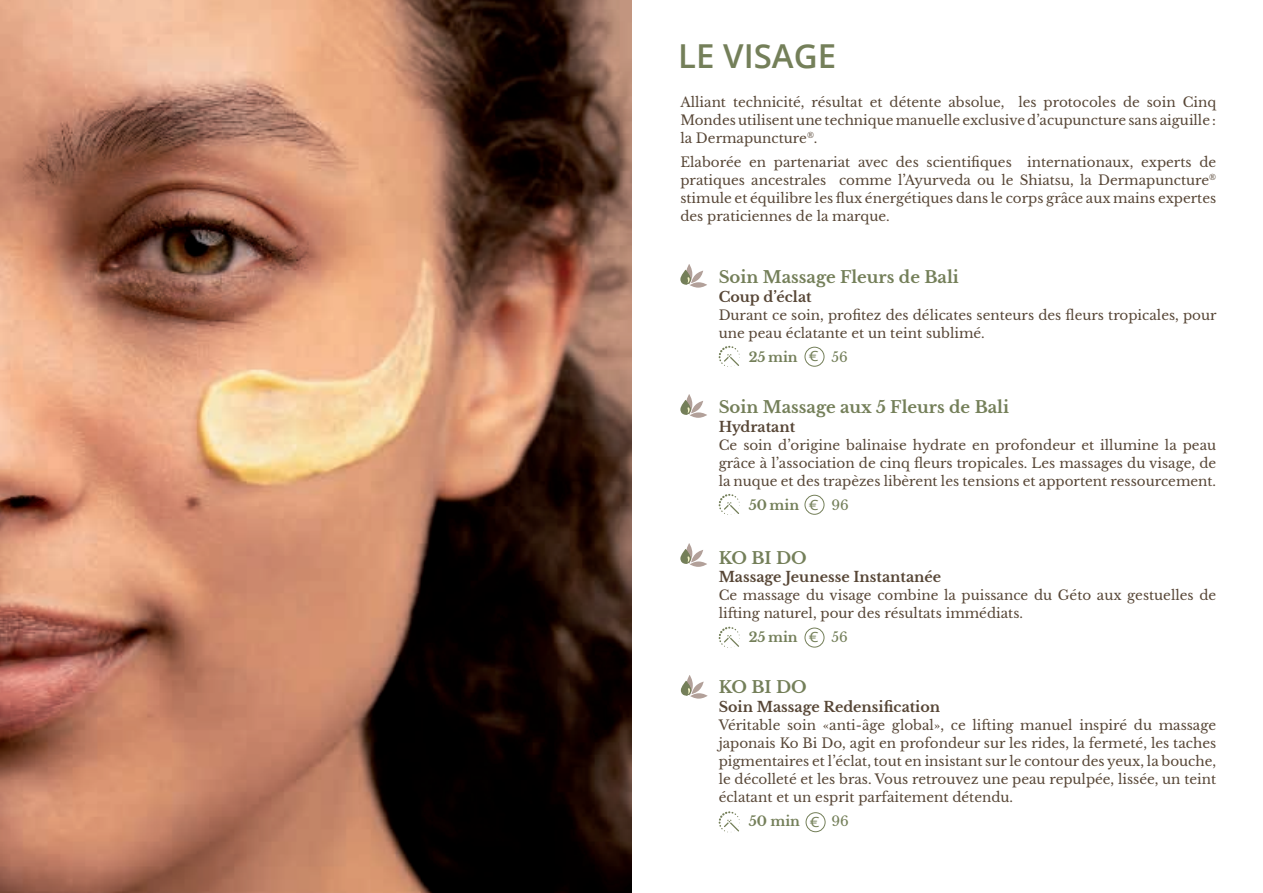
<style>
.page{position:relative;width:1263px;height:893px;background:#fff}
.page>*{position:absolute;margin:0;border:0;box-sizing:border-box;transform-origin:0 0}
.t1{font:600 33px "Open Sans";color:#747f59}
.t2{font:700 16.5px "Libre Baskerville";color:#747f59}
.t3{font:700 14.25px "Libre Baskerville";color:#574636}
.t4{font:13.95px "Open Sans";color:#747f59;scale:1.2 1}
.t5{font:13.5px/18px "Libre Baskerville";color:#574636;text-align:justify}
.t6{font:700 13.5px "Libre Baskerville";color:#747f59}
.t7{font:13.5px "Libre Baskerville";color:#747f59}
</style>
<div class="page">
<img style="left:0;top:0;width:631px;height:893px">
<svg style="left:719px;top:346px;width:21px;height:21px"></svg>
<div style="left:805px;top:347px;width:19px;height:19px;border:1px solid #747f59;border-radius:50%"></div>
<svg style="left:686px;top:264px;width:6px;height:20px"></svg>
<svg style="left:690px;top:282px;width:17px;height:6px"></svg>
<svg style="left:680px;top:270px;width:11px;height:15px"></svg>
<svg style="left:685px;top:270px;width:18px;height:15px"></svg>
<svg style="left:686px;top:394px;width:6px;height:21px"></svg>
<svg style="left:690px;top:412px;width:17px;height:6px"></svg>
<svg style="left:680px;top:400px;width:11px;height:15px"></svg>
<svg style="left:685px;top:400px;width:18px;height:15px"></svg>
<svg style="left:686px;top:543px;width:6px;height:21px"></svg>
<svg style="left:690px;top:561px;width:17px;height:6px"></svg>
<svg style="left:680px;top:549px;width:11px;height:15px"></svg>
<svg style="left:685px;top:549px;width:18px;height:15px"></svg>
<svg style="left:686px;top:675px;width:7px;height:20px"></svg>
<svg style="left:690px;top:693px;width:18px;height:6px"></svg>
<svg style="left:681px;top:681px;width:10px;height:15px"></svg>
<svg style="left:686px;top:681px;width:18px;height:15px"></svg>
<svg style="left:719px;top:494px;width:21px;height:21px"></svg>
<div style="left:805px;top:495px;width:19px;height:19px;border:1px solid #747f59;border-radius:50%"></div>
<svg style="left:719px;top:627px;width:21px;height:21px"></svg>
<div style="left:805px;top:628px;width:19px;height:19px;border:1px solid #747f59;border-radius:50%"></div>
<svg style="left:719px;top:811px;width:21px;height:22px"></svg>
<div style="left:806px;top:812px;width:19px;height:20px;border:1px solid #747f59;border-radius:50%"></div>
<h1 class="t1" style="left:678px;top:33px;width:159px">LE VISAGE</h1>
<p class="t5" style="left:680px;top:93px;width:537px">Alliant technicité, résultat et détente absolue, les protocoles de soin Cinq Mondes utilisent une technique manuelle exclusive d’acupuncture sans aiguille : la Dermapuncture<sup>®</sup>.</p>
<p class="t5" style="left:680px;top:153px;width:537px">Elaborée en partenariat avec des scientifiques internationaux, experts de pratiques ancestrales comme l’Ayurveda ou le Shiatsu, la Dermapuncture<sup>® </sup>stimule et équilibre les flux énergétiques dans le corps grâce aux mains expertes des praticiennes de la marque.</p>
<p class="t2" style="left:719px;top:267px;width:242px">Soin Massage Fleurs de Bali</p>
<p class="t3" style="left:719px;top:288px;width:94px">Coup d’éclat</p>
<p class="t5" style="left:719px;top:306px;width:499px">Durant ce soin, profitez des délicates senteurs des fleurs tropicales, pour une peau éclatante et un teint sublimé.</p>
<p class="t6" style="left:749px;top:349px;width:51px">25 min</p>
<p class="t7" style="left:831px;top:349px;width:18px">56</p>
<p class="t2" style="left:719px;top:397px;width:292px">Soin Massage aux 5 Fleurs de Bali</p>
<p class="t3" style="left:719px;top:418px;width:78px">Hydratant</p>
<p class="t5" style="left:719px;top:436px;width:499px">Ce soin d’origine balinaise hydrate en profondeur et illumine la peau grâce à l’association de cinq fleurs tropicales. Les massages du visage, de la nuque et des trapèzes libèrent les tensions et apportent ressourcement.</p>
<p class="t6" style="left:749px;top:497px;width:52px">50 min</p>
<p class="t7" style="left:831px;top:497px;width:19px">96</p>
<p class="t4" style="left:809px;top:347px;width:10px">€</p>
<p class="t4" style="left:809px;top:495px;width:10px">€</p>
<p class="t2" style="left:719px;top:548px;width:90px">KO BI DO</p>
<p class="t3" style="left:719px;top:569px;width:224px">Massage Jeunesse Instantanée</p>
<p class="t5" style="left:719px;top:587px;width:499px">Ce massage du visage combine la puissance du Géto aux gestuelles de lifting naturel, pour des résultats immédiats.</p>
<p class="t6" style="left:749px;top:629px;width:51px">25 min</p>
<p class="t7" style="left:831px;top:629px;width:18px">56</p>
<p class="t2" style="left:719px;top:677px;width:90px">KO BI DO</p>
<p class="t3" style="left:719px;top:698px;width:223px">Soin Massage Redensification</p>
<p class="t5" style="left:719px;top:716px;width:499px">Véritable soin «anti-âge global», ce lifting manuel inspiré du massage japonais Ko Bi Do, agit en profondeur sur les rides, la fermeté, les taches pigmentaires et l’éclat, tout en insistant sur le contour des yeux, la bouche, le décolleté et les bras. Vous retrouvez une peau repulpée, lissée, un teint éclatant et un esprit parfaitement détendu.</p>
<p class="t6" style="left:749px;top:813px;width:53px">50 min</p>
<p class="t7" style="left:831px;top:813px;width:19px">96</p>
<p class="t4" style="left:809px;top:628px;width:10px">€</p>
<p class="t4" style="left:810px;top:812px;width:10px">€</p>
</div>
